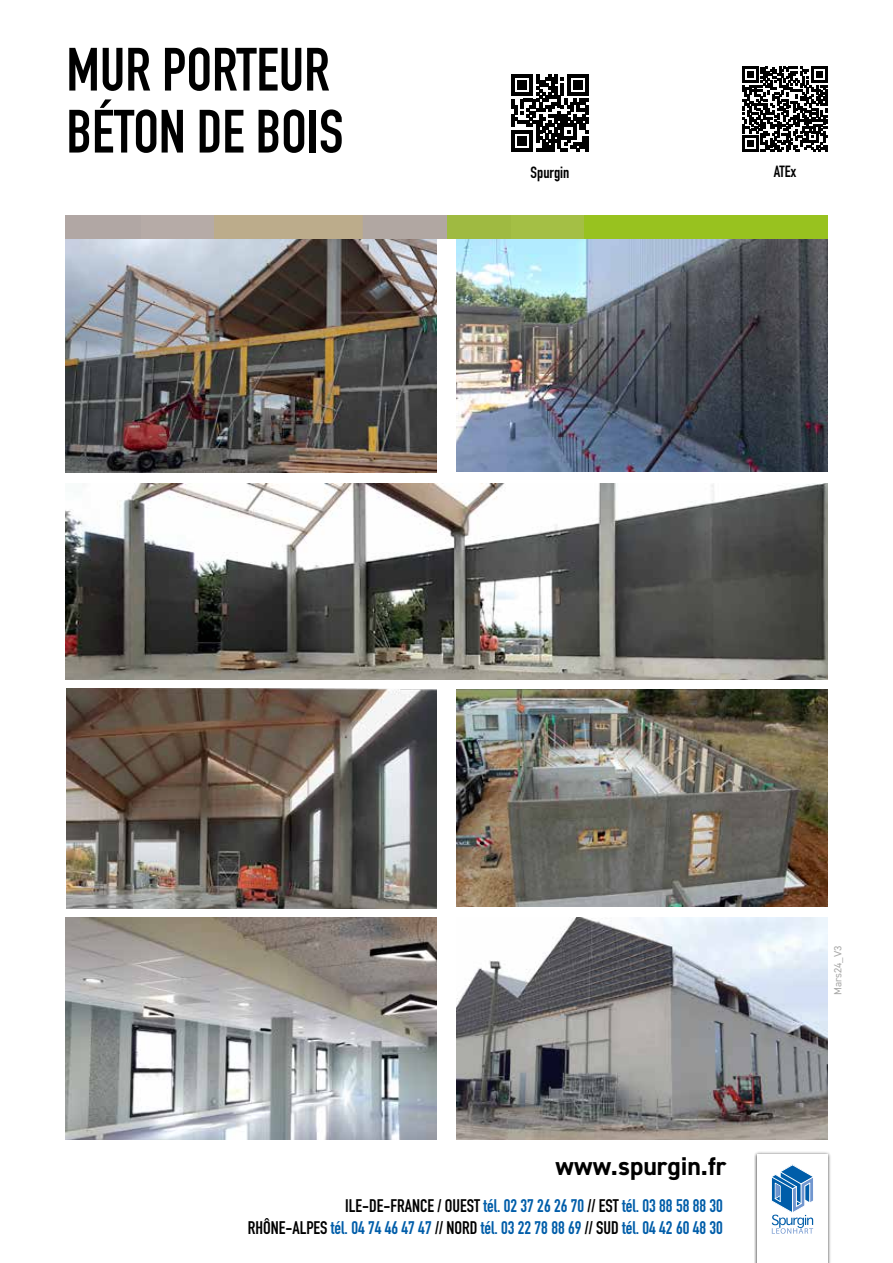
<style>
.page{position:relative;width:893px;height:1263px;background:#fff}
.page>*{position:absolute;margin:0;border:0;box-sizing:border-box;transform-origin:0 0}
.t1{font:700 60px/61.9px "DIN Condensed";color:#000}
.t2{font:700 25.8px "DIN2014";color:#000}
.t3{font:700 18px/21.6px "DIN Condensed";color:#005da9;text-align:right}
.t4{font:700 16.05px "DIN Condensed";color:#000}
.t5{font:10.5px "DIN2014";color:#a8a8a7}
.s1{color:#000}
</style>
<div class="page">
<img style="left:457px;top:239px;width:371px;height:233px">
<img style="left:457px;top:690px;width:371px;height:217px">
<img style="left:65px;top:917px;width:371px;height:223px">
<div style="left:446px;top:216px;width:382px;height:23px;background:#98c21f"></div>
<div style="left:65px;top:216px;width:381px;height:23px;background:#b1a7a4"></div>
<div style="left:214px;top:216px;width:149px;height:23px;background:#bcac8b"></div>
<svg style="left:446px;top:216px;width:65px;height:23px"></svg>
<div style="left:141px;top:216px;width:73px;height:23px;background:#b6aba7"></div>
<div style="left:511px;top:216px;width:73px;height:23px;background:#a4bf45"></div>
<svg style="left:742px;top:67px;width:85px;height:85px"></svg>
<svg style="left:511px;top:74px;width:78px;height:78px"></svg>
<div style="left:754px;top:1151px;width:77px;height:112px;background:#000;opacity:.75"></div>
<div style="left:757px;top:1154px;width:71px;height:109px;background:#fff"></div>
<svg style="left:771px;top:1164px;width:43px;height:70px"></svg>
<img style="left:65px;top:239px;width:371px;height:234px">
<img style="left:65px;top:483px;width:763px;height:197px">
<img style="left:66px;top:688px;width:370px;height:221px">
<img style="left:457px;top:917px;width:371px;height:223px">
<h1 class="t1" style="left:66px;top:38px;width:278px">MUR PORTEUR<br>BÉTON DE BOIS</h1>
<p class="t4" style="left:531px;top:161px;width:40px">Spurgin</p>
<p class="t4" style="left:774px;top:161px;width:24px">ATEx</p>
<h2 class="t2" style="left:556px;top:1148px;width:172px">www.spurgin.fr</h2>
<p class="t3" style="left:248px;top:1195px;width:477px"><span class="s1">ILE-DE-FRANCE / OUEST</span> tél. 02 37 26 26 70 <span class="s1">// EST</span> tél. 03 88 58 88 30<br><span class="s1">RHÔNE-ALPES</span> tél. 04 74 46 47 47 <span class="s1">// NORD</span> tél. 03 22 78 88 69 <span class="s1">// SUD</span> tél. 04 42 60 48 30</p>
<p class="t5" style="left:831px;top:995px;width:51px;rotate:-90deg">Mars24_V3</p>
</div>
